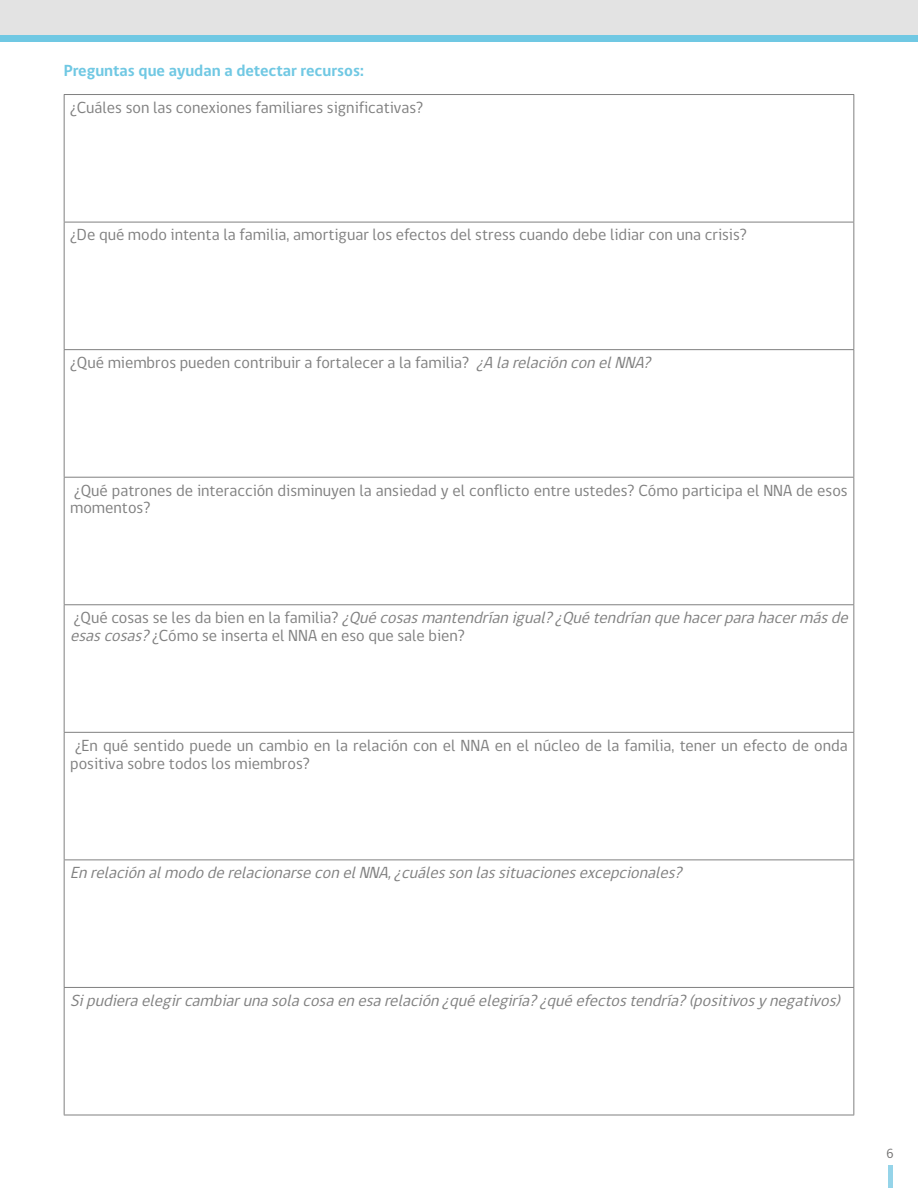
<style>
.page{position:relative;width:918px;height:1188px;background:#fff}
.page>*{position:absolute;margin:0;border:0;box-sizing:border-box;transform-origin:0 0}
.t1{font:16.5px/17.9px "gob CL";color:#7f7f7f}
.t2{font:italic 16.5px/17.9px "gob CL";color:#7f7f7f}
.t3{font:700 16.5px "gob CL";color:#70c8e3}
.t4{font:13.5px "gob CL";color:#706f6f}
.s1{font-style:italic}
.s2{font-style:normal}
</style>
<div class="page">
<div style="left:888px;top:1166px;width:5px;height:22px;background:#95d4e9"></div>
<div style="left:0;top:0;width:918px;height:39px;background:#e3e3e3"></div>
<div style="left:0;top:35px;width:918px;height:6px;background:#70c8e3"></div>
<hr style="left:64px;top:94px;width:790px;height:1px;background:#808080">
<hr style="left:64px;top:95px;width:1px;height:127px;background:#808080">
<hr style="left:853px;top:95px;width:1px;height:127px;background:#808080">
<hr style="left:64px;top:222px;width:790px;height:1px;background:#808080">
<hr style="left:64px;top:222px;width:1px;height:127px;background:#808080">
<hr style="left:853px;top:222px;width:1px;height:127px;background:#808080">
<hr style="left:64px;top:349px;width:790px;height:1px;background:#808080">
<hr style="left:64px;top:350px;width:1px;height:127px;background:#808080">
<hr style="left:853px;top:350px;width:1px;height:127px;background:#808080">
<hr style="left:64px;top:477px;width:790px;height:1px;background:#808080">
<hr style="left:64px;top:478px;width:1px;height:126px;background:#808080">
<hr style="left:853px;top:478px;width:1px;height:126px;background:#808080">
<hr style="left:64px;top:604px;width:790px;height:1px;background:#808080">
<hr style="left:64px;top:605px;width:1px;height:127px;background:#808080">
<hr style="left:853px;top:605px;width:1px;height:127px;background:#808080">
<hr style="left:64px;top:732px;width:790px;height:1px;background:#808080">
<hr style="left:64px;top:733px;width:1px;height:127px;background:#808080">
<hr style="left:853px;top:733px;width:1px;height:127px;background:#808080">
<hr style="left:64px;top:860px;width:790px;height:1px;background:#808080">
<hr style="left:64px;top:860px;width:1px;height:127px;background:#808080">
<hr style="left:853px;top:860px;width:1px;height:127px;background:#808080">
<hr style="left:64px;top:987px;width:790px;height:1px;background:#808080">
<hr style="left:64px;top:988px;width:1px;height:127px;background:#808080">
<hr style="left:853px;top:988px;width:1px;height:127px;background:#808080">
<hr style="left:64px;top:1115px;width:790px;height:1px;background:#808080">
<p class="t3" style="left:64px;top:59px;width:302px">Preguntas que ayudan a detectar recursos:</p>
<p class="t1" style="left:70px;top:99px;width:355px">¿Cuáles son las conexiones familiares significativas?</p>
<p class="t1" style="left:70px;top:226px;width:678px">¿De qué modo intenta la familia, amortiguar los efectos del stress cuando debe lidiar con una crisis?</p>
<p class="t1" style="left:70px;top:354px;width:587px">¿Qué miembros pueden contribuir a fortalecer a la familia? <span class="s1">¿AlarelaciónconelNNA?</span></p>
<p class="t1" style="left:70px;top:482px;width:779px">¿Qué patrones de interacción disminuyen la ansiedad y el conflicto entre ustedes? Cómo participa el NNA de esos momentos?</p>
<p class="t2" style="left:70px;top:609px;width:785px"><span class="s2">¿ Q u é c o s a s s e l e s d a b i e n e n l a fa m i l i a ?</span> ¿Quécosasmantendríanigual?¿Quétendríanquehacerparahacermásde esascosas?<span class="s2">¿Cómo se inserta el NNA en eso que sale bien?</span></p>
<p class="t1" style="left:70px;top:737px;width:779px;text-indent:5px">¿En qué sentido puede un cambio en la relación con el NNA en el núcleo de la familia, tener un efecto de onda positiva sobre todos los miembros?</p>
<p class="t2" style="left:70px;top:864px;width:618px">EnrelaciónalmododerelacionarseconelNNA,¿cuálessonlassituacionesexcepcionales?</p>
<p class="t2" style="left:70px;top:992px;width:777px">Sipudieraelegircambiarunasolacosaenesarelación¿quéelegiría?¿quéefectostendría?(positivosynegativos)</p>
<p class="t4" style="left:887px;top:1144px;width:9px">6</p>
</div>
